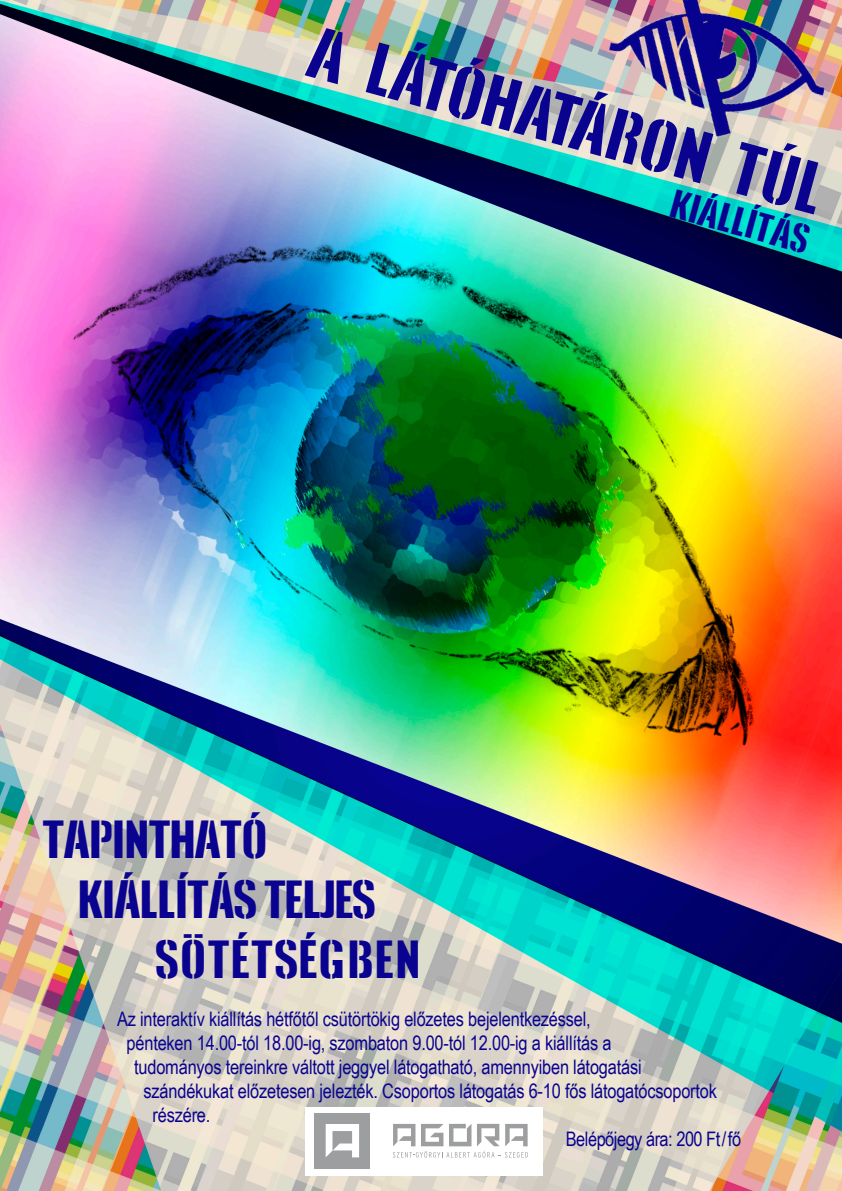
<style>
.page{position:relative;width:842px;height:1191px;background:#fff}
.page>*{position:absolute;margin:0;border:0;box-sizing:border-box;transform-origin:0 0}
.t1{font:65px "Solid Edge Stencil";color:#0a038f}
.t2{font:48px "Solid Edge Stencil";letter-spacing:-.025em;color:#0a038f}
.t3{font:48px "Solid Edge Stencil";letter-spacing:.025em;color:#0a038f}
.t4{font:36px "Solid Edge Stencil";color:#0a038f}
.t5{font:20px "Arial Narrow";letter-spacing:-.01em;color:#0a038f}
</style>
<div class="page">
<img style="left:0;top:0;width:842px;height:1191px">
<img style="left:560px;top:0;width:282px;height:212px">
<div style="left:305px;top:1107px;width:237px;height:68px;background:#fff"></div>
<div style="left:314px;top:1112px;width:56px;height:56px;background:#9d9ea0"></div>
<svg style="left:326px;top:1124px;width:33px;height:33px"></svg>
<svg style="left:393px;top:1123px;width:135px;height:34px"></svg>
<h1 class="t1" style="left:320px;top:16px;width:532px;rotate:15deg">A LÁTÓHATÁRON TÚL</h1>
<h3 class="t4" style="left:676px;top:183px;width:144px;rotate:15deg">KIÁLLÍTÁS</h3>
<h2 class="t2" style="left:42px;top:812px;width:227px">TAPINTHATÓ</h2>
<h2 class="t2" style="left:77px;top:872px;width:300px">KIÁLLÍTÁS TELJES</h2>
<h2 class="t3" style="left:155px;top:932px;width:267px">SÖTÉTSÉGBEN</h2>
<p class="t5" style="left:117px;top:1007px;width:475px">Az interaktív kiállítás hétfőtől csütörtökig előzetes bejelentkezéssel,</p>
<p class="t5" style="left:127px;top:1031px;width:486px">pénteken 14.00-tól 18.00-ig, szombaton 9.00-tól 12.00-ig a kiállítás a</p>
<p class="t5" style="left:134px;top:1055px;width:509px">tudományos tereinkre váltott jeggyel látogatható, amennyiben látogatási</p>
<p class="t5" style="left:144px;top:1079px;width:575px">szándékukat előzetesen jelezték. Csoportos látogatás 6-10 fős látogatócsoportok</p>
<p class="t5" style="left:153px;top:1103px;width:59px">részére.</p>
<p class="t5" style="left:566px;top:1127px;width:177px">Belépőjegy ára: 200 Ft/fő</p>
</div>
